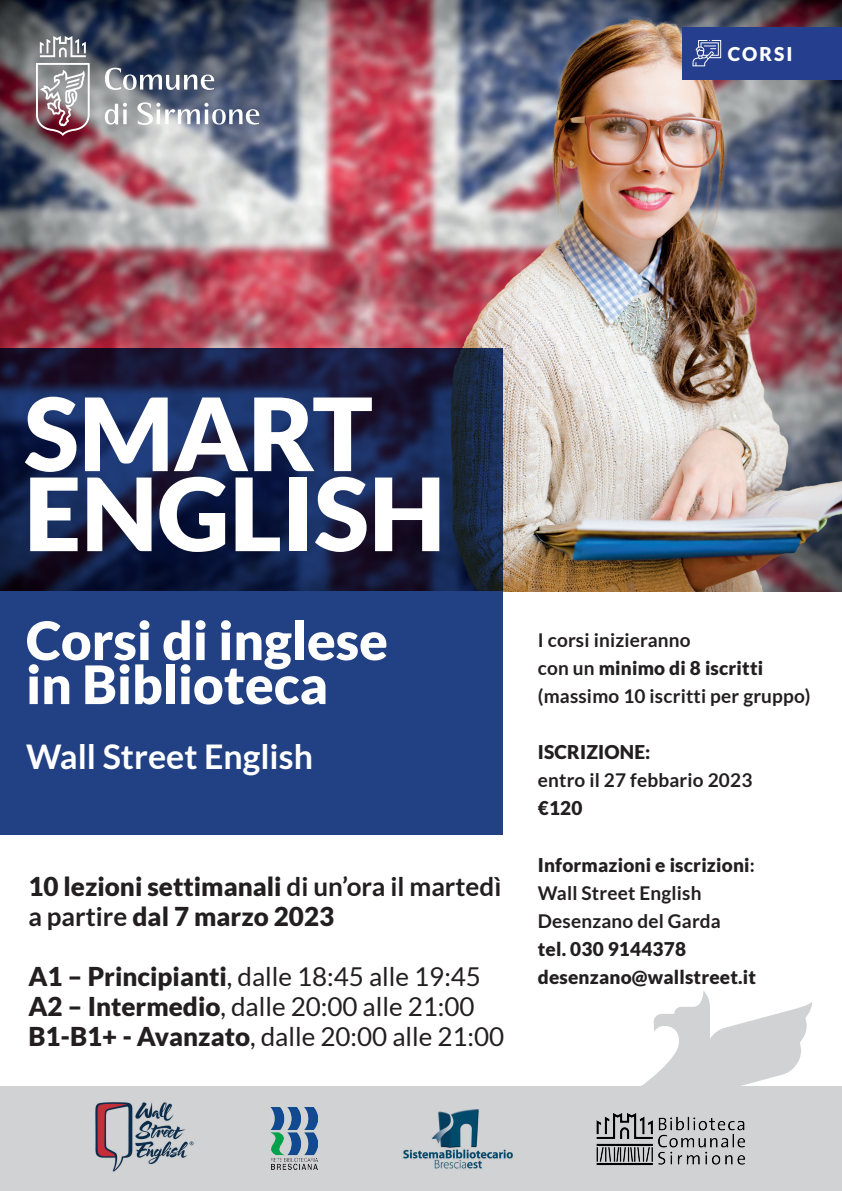
<style>
.page{position:relative;width:842px;height:1191px;background:#fff}
.page>*{position:absolute;margin:0;border:0;box-sizing:border-box;transform-origin:0 0}
.t1{font:900 101px/80px "Lato";color:#fff}
.t2{font:900 53px/44px "Lato";color:#fff}
.t3{font:700 34px "Lato";color:#fff}
.t4{font:26px/30px "Lato";color:#231f20}
.t5{font:900 26px/30px "Lato";color:#231f20}
.t6{font:700 19px/28px "Lato";letter-spacing:.01em;color:#231f20}
.t7{font:900 19px/28px "Lato";letter-spacing:.01em;color:#231f20}
.t8{font:900 19px "Lato";letter-spacing:.105em;color:#fff}
.s1{font-weight:700}
.s2{font-weight:900}
</style>
<div class="page">
<img style="left:0;top:0;width:842px;height:591px">
<svg style="left:36px;top:36px;width:223px;height:100px;background:#777a88"></svg>
<svg style="left:0;top:349px;width:503px;height:242px;background:#152047"></svg>
<div style="left:0;top:591px;width:503px;height:243px;background:#224184"></div>
<svg style="left:642px;top:991px;width:170px;height:95px"></svg>
<div style="left:0;top:1086px;width:842px;height:105px;background:#d1d2d4"></div>
<img style="left:95px;top:1102px;width:99px;height:70px">
<div style="left:682px;top:27px;width:160px;height:52px;background:#253f8e"></div>
<svg style="left:692px;top:40px;width:29px;height:26px"></svg>
<img style="left:596px;top:1113px;width:149px;height:53px">
<img style="left:271px;top:1108px;width:47px;height:62px">
<img style="left:403px;top:1109px;width:110px;height:60px">
<p class="t8" style="left:728px;top:43px;width:66px">CORSI</p>
<h1 class="t1" style="left:24px;top:392px;width:423px">SMART<br>ENGLISH</h1>
<h2 class="t2" style="left:26px;top:617px;width:363px">Corsi di inglese in Biblioteca</h2>
<h3 class="t3" style="left:26px;top:737px;width:288px">Wall Street English</h3>
<h3 class="t5" style="left:28px;top:870px;width:474px">10 lezioni settimanali <span class="s1">di un’ora il martedì a partire</span> dal 7 marzo 2023</h3>
<h3 class="t4" style="left:28px;top:961px;width:477px"><span class="s2">A1 – Principianti</span>, dalle 18:45 alle 19:45<br><span class="s2">A2 – Intermedio</span>, dalle 20:00 alle 21:00<br><span class="s2">B1-B1+ - Avanzato</span>, dalle 20:00 alle 21:00</h3>
<p class="t6" style="left:538px;top:626px;width:274px">I corsi inizieranno<br>con un <span class="s2">minimo di 8 iscritti </span>(massimo 10 iscritti per gruppo)</p>
<p class="t7" style="left:538px;top:738px;width:114px">ISCRIZIONE:</p>
<p class="t6" style="left:538px;top:766px;width:216px">entro il 27 febbario 2023</p>
<p class="t7" style="left:538px;top:794px;width:46px">€120</p>
<p class="t6" style="left:538px;top:850px;width:219px"><span class="s2">Informazioni e iscrizioni</span>:<br>Wall Street English<br>Desenzano del Garda</p>
<p class="t7" style="left:538px;top:934px;width:220px">tel. 030 9144378 desenzano@wallstreet.it</p>
</div>
